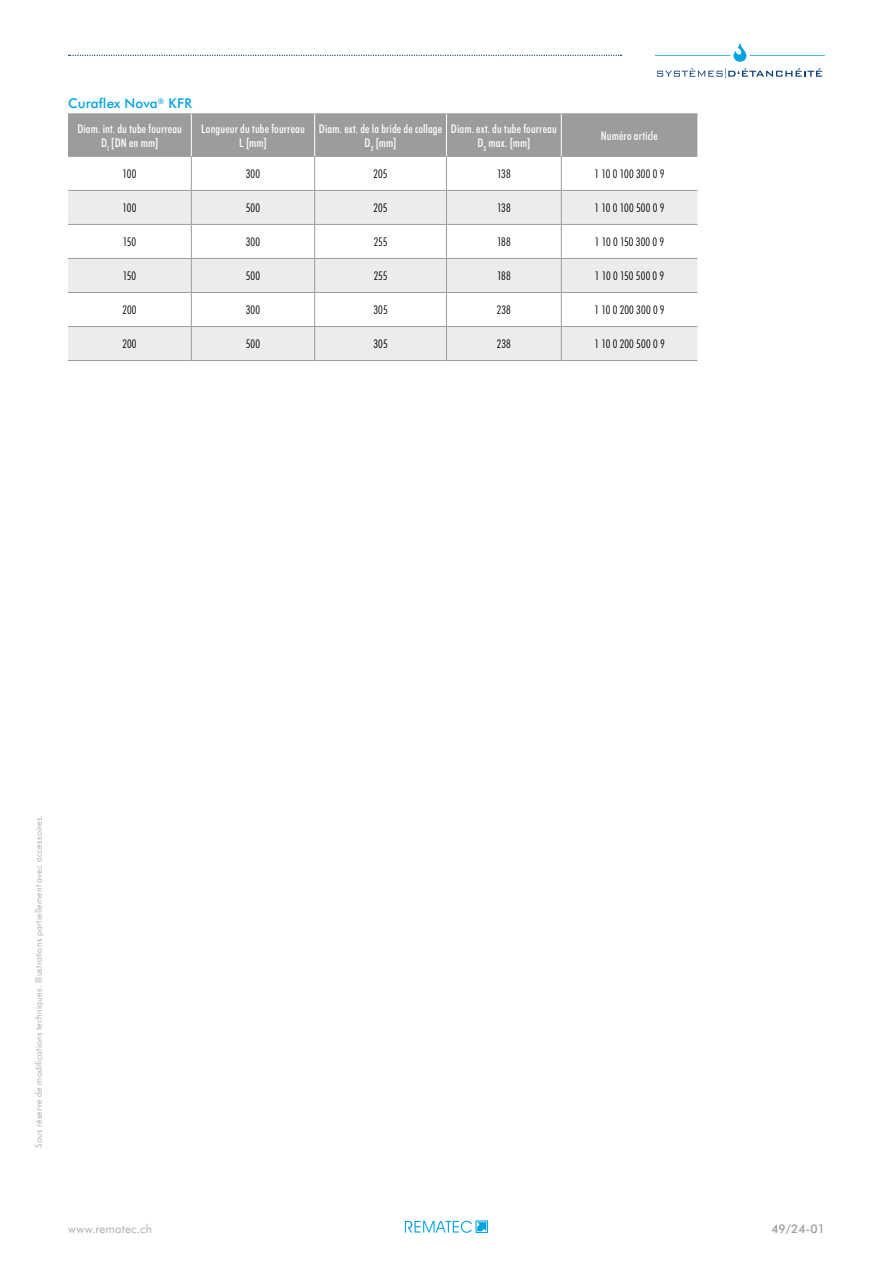
<style>
.page{position:relative;width:893px;height:1263px;background:#fff}
.page>*{position:absolute;margin:0;border:0;box-sizing:border-box;transform-origin:0 0}
.t1{font:500 13.5px "Futura BT";letter-spacing:.01em;color:#00a2e2}
.t2{font:300 condensed 12px "Futura BT";letter-spacing:.01em;color:#000}
.t3{font:500 condensed 12px/14.4px "Futura BT";letter-spacing:.01em;color:#fff;text-align:center}
.t4{font:300 12px "Futura BT";letter-spacing:.015em;color:#9c9c9d}
.t5{font:500 12px "Futura BT";color:#9c9c9d}
.t6{font:300 9px "Futura BT";letter-spacing:.02em;color:#9c9c9d}
</style>
<div class="page">
<svg style="left:405px;top:1220px;width:83px;height:13px"></svg>
<svg style="left:68px;top:55px;width:553px;height:1px"></svg>
<svg style="left:655px;top:43px;width:170px;height:19px"></svg>
<svg style="left:657px;top:68px;width:165px;height:11px"></svg>
<div style="left:68px;top:114px;width:629px;height:42px;background:#9c9c9d"></div>
<svg style="left:68px;top:191px;width:629px;height:169px;fill:#ececec"></svg>
<hr style="left:68px;top:113px;width:123px;height:1px;background:#9c9c9d">
<hr style="left:191px;top:113px;width:124px;height:1px;background:#9c9c9d">
<hr style="left:315px;top:113px;width:131px;height:1px;background:#9c9c9d">
<hr style="left:446px;top:113px;width:115px;height:1px;background:#9c9c9d">
<hr style="left:561px;top:113px;width:136px;height:1px;background:#9c9c9d">
<hr style="left:68px;top:156px;width:123px;height:1px;background:#9c9c9d">
<hr style="left:191px;top:156px;width:124px;height:1px;background:#9c9c9d">
<hr style="left:191px;top:157px;width:1px;height:33px;background:#9c9c9d">
<hr style="left:315px;top:156px;width:131px;height:1px;background:#9c9c9d">
<hr style="left:314px;top:157px;width:1px;height:33px;background:#9c9c9d">
<hr style="left:446px;top:156px;width:115px;height:1px;background:#9c9c9d">
<hr style="left:446px;top:157px;width:1px;height:33px;background:#9c9c9d">
<hr style="left:561px;top:156px;width:136px;height:1px;background:#9c9c9d">
<hr style="left:561px;top:157px;width:1px;height:33px;background:#9c9c9d">
<hr style="left:68px;top:190px;width:123px;height:1px;background:#9c9c9d">
<hr style="left:191px;top:190px;width:124px;height:1px;background:#9c9c9d">
<hr style="left:191px;top:191px;width:1px;height:33px;background:#9c9c9d">
<hr style="left:315px;top:190px;width:131px;height:1px;background:#9c9c9d">
<hr style="left:314px;top:191px;width:1px;height:33px;background:#9c9c9d">
<hr style="left:446px;top:190px;width:115px;height:1px;background:#9c9c9d">
<hr style="left:446px;top:191px;width:1px;height:33px;background:#9c9c9d">
<hr style="left:561px;top:190px;width:136px;height:1px;background:#9c9c9d">
<hr style="left:561px;top:191px;width:1px;height:33px;background:#9c9c9d">
<hr style="left:68px;top:224px;width:123px;height:1px;background:#9c9c9d">
<hr style="left:191px;top:224px;width:124px;height:1px;background:#9c9c9d">
<hr style="left:191px;top:225px;width:1px;height:33px;background:#9c9c9d">
<hr style="left:315px;top:224px;width:131px;height:1px;background:#9c9c9d">
<hr style="left:314px;top:225px;width:1px;height:33px;background:#9c9c9d">
<hr style="left:446px;top:224px;width:115px;height:1px;background:#9c9c9d">
<hr style="left:446px;top:225px;width:1px;height:33px;background:#9c9c9d">
<hr style="left:561px;top:224px;width:136px;height:1px;background:#9c9c9d">
<hr style="left:561px;top:225px;width:1px;height:33px;background:#9c9c9d">
<hr style="left:68px;top:258px;width:123px;height:1px;background:#9c9c9d">
<hr style="left:191px;top:258px;width:124px;height:1px;background:#9c9c9d">
<hr style="left:191px;top:259px;width:1px;height:33px;background:#9c9c9d">
<hr style="left:315px;top:258px;width:131px;height:1px;background:#9c9c9d">
<hr style="left:314px;top:259px;width:1px;height:33px;background:#9c9c9d">
<hr style="left:446px;top:258px;width:115px;height:1px;background:#9c9c9d">
<hr style="left:446px;top:259px;width:1px;height:33px;background:#9c9c9d">
<hr style="left:561px;top:258px;width:136px;height:1px;background:#9c9c9d">
<hr style="left:561px;top:259px;width:1px;height:33px;background:#9c9c9d">
<hr style="left:68px;top:292px;width:123px;height:1px;background:#9c9c9d">
<hr style="left:191px;top:292px;width:124px;height:1px;background:#9c9c9d">
<hr style="left:191px;top:293px;width:1px;height:33px;background:#9c9c9d">
<hr style="left:315px;top:292px;width:131px;height:1px;background:#9c9c9d">
<hr style="left:314px;top:293px;width:1px;height:33px;background:#9c9c9d">
<hr style="left:446px;top:292px;width:115px;height:1px;background:#9c9c9d">
<hr style="left:446px;top:293px;width:1px;height:33px;background:#9c9c9d">
<hr style="left:561px;top:292px;width:136px;height:1px;background:#9c9c9d">
<hr style="left:561px;top:293px;width:1px;height:33px;background:#9c9c9d">
<hr style="left:68px;top:326px;width:123px;height:1px;background:#9c9c9d">
<hr style="left:191px;top:326px;width:124px;height:1px;background:#9c9c9d">
<hr style="left:191px;top:327px;width:1px;height:33px;background:#9c9c9d">
<hr style="left:315px;top:326px;width:131px;height:1px;background:#9c9c9d">
<hr style="left:314px;top:327px;width:1px;height:33px;background:#9c9c9d">
<hr style="left:446px;top:326px;width:115px;height:1px;background:#9c9c9d">
<hr style="left:446px;top:327px;width:1px;height:33px;background:#9c9c9d">
<hr style="left:561px;top:326px;width:136px;height:1px;background:#9c9c9d">
<hr style="left:561px;top:327px;width:1px;height:33px;background:#9c9c9d">
<hr style="left:68px;top:360px;width:123px;height:1px;background:#9c9c9d">
<hr style="left:191px;top:360px;width:124px;height:1px;background:#9c9c9d">
<hr style="left:315px;top:360px;width:131px;height:1px;background:#9c9c9d">
<hr style="left:446px;top:360px;width:115px;height:1px;background:#9c9c9d">
<hr style="left:561px;top:360px;width:136px;height:1px;background:#9c9c9d">
<hr style="left:191px;top:114px;width:1px;height:42px;background:#fff">
<hr style="left:314px;top:114px;width:1px;height:42px;background:#fff">
<hr style="left:446px;top:114px;width:1px;height:42px;background:#fff">
<hr style="left:561px;top:114px;width:1px;height:42px;background:#fff">
<p class="t1" style="left:68px;top:94px;width:126px">Curaflex Nova<sup>®</sup> KFR</p>
<p class="t3" style="left:77px;top:121px;width:106px">Diam. int. du tube fourreau<br>D<sub>1</sub> [DN en mm]</p>
<p class="t3" style="left:201px;top:121px;width:105px">Longueur du tube fourreau<br>L [mm]</p>
<p class="t3" style="left:319px;top:121px;width:125px">Diam. ext. de la bride de collage<br>D<sub>2</sub> [mm]</p>
<p class="t3" style="left:451px;top:121px;width:107px">Diam. ext. du tube fourreau<br>D<sub>3</sub> max. [mm]</p>
<p class="t3" style="left:601px;top:128px;width:58px">Numéro article</p>
<p class="t2" style="left:123px;top:166px;width:15px">100</p>
<p class="t2" style="left:246px;top:166px;width:16px">300</p>
<p class="t2" style="left:374px;top:166px;width:16px">205</p>
<p class="t2" style="left:497px;top:166px;width:15px">138</p>
<p class="t2" style="left:595px;top:166px;width:71px">1 10 0 100 300 0 9</p>
<p class="t2" style="left:123px;top:200px;width:15px">100</p>
<p class="t2" style="left:246px;top:200px;width:16px">500</p>
<p class="t2" style="left:374px;top:200px;width:16px">205</p>
<p class="t2" style="left:497px;top:200px;width:15px">138</p>
<p class="t2" style="left:595px;top:200px;width:71px">1 10 0 100 500 0 9</p>
<p class="t2" style="left:123px;top:234px;width:15px">150</p>
<p class="t2" style="left:246px;top:234px;width:16px">300</p>
<p class="t2" style="left:374px;top:234px;width:15px">255</p>
<p class="t2" style="left:497px;top:234px;width:15px">188</p>
<p class="t2" style="left:595px;top:234px;width:71px">1 10 0 150 300 0 9</p>
<p class="t2" style="left:123px;top:268px;width:15px">150</p>
<p class="t2" style="left:246px;top:268px;width:16px">500</p>
<p class="t2" style="left:374px;top:268px;width:15px">255</p>
<p class="t2" style="left:497px;top:268px;width:15px">188</p>
<p class="t2" style="left:595px;top:268px;width:71px">1 10 0 150 500 0 9</p>
<p class="t2" style="left:122px;top:302px;width:16px">200</p>
<p class="t2" style="left:246px;top:302px;width:16px">300</p>
<p class="t2" style="left:373px;top:302px;width:16px">305</p>
<p class="t2" style="left:497px;top:302px;width:16px">238</p>
<p class="t2" style="left:594px;top:302px;width:72px">1 10 0 200 300 0 9</p>
<p class="t2" style="left:122px;top:336px;width:16px">200</p>
<p class="t2" style="left:246px;top:336px;width:16px">500</p>
<p class="t2" style="left:373px;top:336px;width:16px">305</p>
<p class="t2" style="left:497px;top:336px;width:16px">238</p>
<p class="t2" style="left:594px;top:336px;width:72px">1 10 0 200 500 0 9</p>
<p class="t6" style="left:32px;top:1148px;width:335px;rotate:-90deg">Sous réserve de modifications techniques. Illustrations partiellement avec accessoires.</p>
<p class="t4" style="left:68px;top:1221px;width:85px">www.rematec.ch</p>
<p class="t5" style="left:771px;top:1220px;width:55px">49/24-01</p>
</div>
